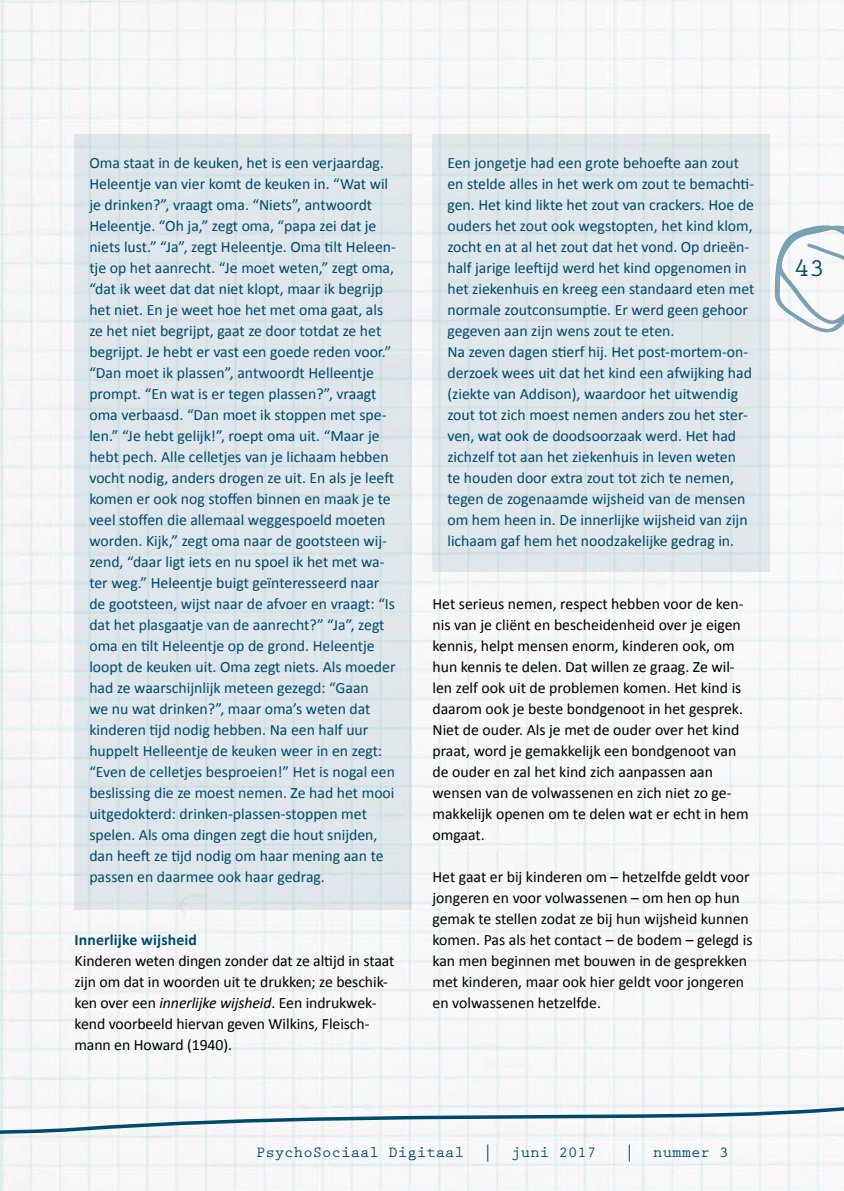
<style>
.page{position:relative;width:844px;height:1191px;background:#fff}
.page>*{position:absolute;margin:0;border:0;box-sizing:border-box;transform-origin:0 0}
.t1{font:700 26.25px "Prestige Elite Std";color:#004a6c}
.t2{font:15.75px/21px "Calibri";color:#004a6c}
.t3{font:15.75px/21px "Calibri";color:#000}
.t4{font:700 15.75px "Prestige Elite Std";color:#004a6c}
.t5{font:700 15.75px "Calibri";letter-spacing:.01em;color:#004a6c}
.s1{font-style:italic}
</style>
<div class="page">
<img style="left:0;top:0;width:843px;height:1191px">
<svg style="left:0;top:1102px;width:843px;height:35px"></svg>
<svg style="left:772px;top:223px;width:71px;height:111px"></svg>
<div style="left:74px;top:134px;width:337px;height:775px;background:#dee6eb"></div>
<div style="left:432px;top:134px;width:337px;height:438px;background:#dee6eb"></div>
<p class="t2" style="left:89px;top:152px;width:308px">Oma staat in de keuken, het is een verjaardag.<br>Heleentje van vier komt de keuken in. “Wat wil je drinken?”, vraagt oma. “Niets”, antwoordt Heleentje. “Oh ja,” zegt oma, “papa zei dat je niets lust.” “Ja”, zegt Heleentje. Oma tilt Heleen&shy;tje op het aanrecht. “Je moet weten,” zegt oma, “dat ik weet dat dat niet klopt, maar ik begrijp het niet. En je weet hoe het met oma gaat, als ze het niet begrijpt, gaat ze door totdat ze het begrijpt. Je hebt er vast een goede reden voor.” “Dan moet ik plassen”, antwoordt Helleentje prompt. “En wat is er tegen plassen?”, vraagt oma verbaasd. “Dan moet ik stoppen met spe&shy;len.” “Je hebt gelijk!”, roept oma uit. “Maar je hebt pech. Alle celletjes van je lichaam hebben vocht nodig, anders drogen ze uit. En als je leeft komen er ook nog stoffen binnen en maak je te veel stoffen die allemaal weggespoeld moeten worden. Kijk,” zegt oma naar de gootsteen wij&shy;zend, “daar ligt iets en nu spoel ik het met wa&shy;ter weg.” Heleentje buigt geïnteresseerd naar de gootsteen, wijst naar de afvoer en vraagt: “Is dat het plasgaatje van de aanrecht?” “Ja”, zegt oma en tilt Heleentje op de grond. Heleentje loopt de keuken uit. Oma zegt niets. Als moeder had ze waarschijnlijk meteen gezegd: “Gaan<br>we nu wat drinken?”, maar oma’s weten dat kinderen tijd nodig hebben. Na een half uur huppelt Helleentje de keuken weer in en zegt: “Even de celletjes besproeien!” Het is nogal een beslissing die ze moest nemen. Ze had het mooi uitgedokterd: drinken-plassen-stoppen met spelen. Als oma dingen zegt die hout snijden, dan heeft ze tijd nodig om haar mening aan te passen en daarmee ook haar gedrag.</p>
<p class="t5" style="left:74px;top:930px;width:124px">Innerlijke wijsheid</p>
<p class="t3" style="left:74px;top:950px;width:321px">Kinderen weten dingen zonder dat ze altijd in staat zijn om dat in woorden uit te drukken; ze beschik&shy;ken over een <span class="s1">innerlijke wijsheid</span>. Een indrukwek&shy;kend voorbeeld hiervan geven Wilkins, Fleisch&shy;mann en Howard (1940).</p>
<p class="t2" style="left:447px;top:152px;width:308px">Een jongetje had een grote behoefte aan zout en stelde alles in het werk om zout te bemachti&shy;gen. Het kind likte het zout van crackers. Hoe de ouders het zout ook wegstopten, het kind klom, zocht en at al het zout dat het vond. Op drieën&shy;half jarige leeftijd werd het kind opgenomen in het ziekenhuis en kreeg een standaard eten met normale zoutconsumptie. Er werd geen gehoor gegeven aan zijn wens zout te eten.<br>Na zeven dagen stierf hij. Het post-mortem-on&shy;derzoek wees uit dat het kind een afwijking had (ziekte van Addison), waardoor het uitwendig zout tot zich moest nemen anders zou het ster&shy;ven, wat ook de doodsoorzaak werd. Het had zichzelf tot aan het ziekenhuis in leven weten<br>te houden door extra zout tot zich te nemen, tegen de zogenaamde wijsheid van de mensen om hem heen in. De innerlijke wijsheid van zijn lichaam gaf hem het noodzakelijke gedrag in.</p>
<p class="t3" style="left:432px;top:593px;width:318px">Het serieus nemen, respect hebben voor de ken&shy;nis van je cliënt en bescheidenheid over je eigen kennis, helpt mensen enorm, kinderen ook, om hun kennis te delen. Dat willen ze graag. Ze wil&shy;len zelf ook uit de problemen komen. Het kind is daarom ook je beste bondgenoot in het gesprek.<br>Niet de ouder. Als je met de ouder over het kind praat, word je gemakkelijk een bondgenoot van de ouder en zal het kind zich aanpassen aan wensen van de volwassenen en zich niet zo ge&shy;makkelijk openen om te delen wat er echt in hem omgaat.</p>
<p class="t3" style="left:432px;top:866px;width:321px">Het gaat er bij kinderen om – hetzelfde geldt voor jongeren en voor volwassenen – om hen op hun gemak te stellen zodat ze bij hun wijsheid kunnen komen. Pas als het contact – de bodem – gelegd is kan men beginnen met bouwen in de gesprekken met kinderen, maar ook hier geldt voor jongeren en volwassenen hetzelfde.</p>
<p class="t4" style="left:256px;top:1143px;width:342px">PsychoSociaal Digitaal | juni 2017</p>
<p class="t4" style="left:624px;top:1143px;width:105px">| nummer 3</p>
<h1 class="t1" style="left:793px;top:254px;width:33px">43</h1>
</div>
